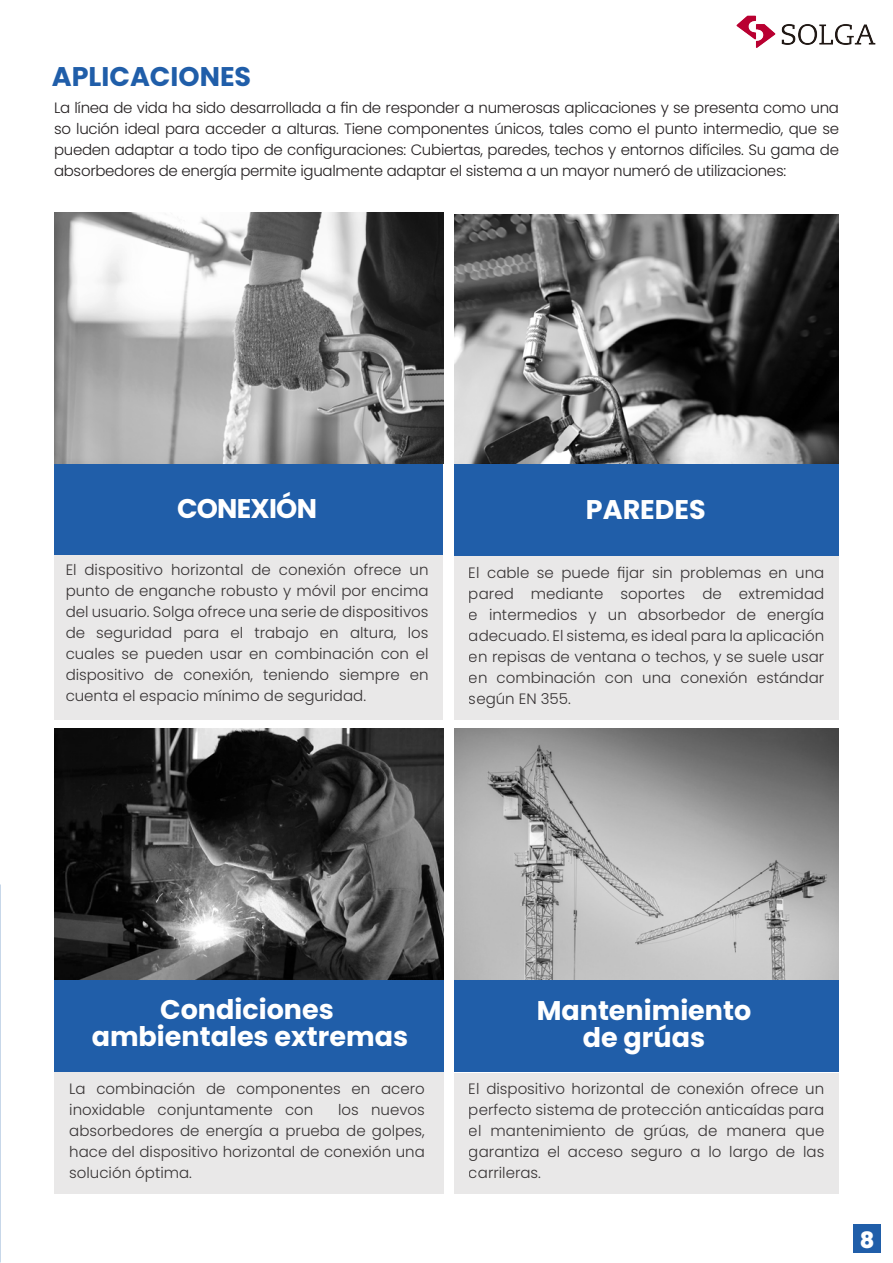
<style>
.page{position:relative;width:893px;height:1263px;background:#fff}
.page>*{position:absolute;margin:0;border:0;box-sizing:border-box;transform-origin:0 0}
.t1{font:700 27px "Poppins";color:#fff}
.t2{font:700 27px "Poppins";color:#205ea9}
.t3{font:700 27px "Poppins";letter-spacing:-.03em;color:#fff}
.t4{font:800 22.5px "Poppins";color:#fff}
.t5{font:300 15px/21px "Poppins";color:#231f20;text-align:justify}
</style>
<div class="page">
<div style="left:54px;top:980px;width:389px;height:93px;background:#205ea9"></div>
<div style="left:454px;top:980px;width:385px;height:92px;background:#205ea9"></div>
<div style="left:454px;top:463px;width:385px;height:94px;background:#205ea9"></div>
<div style="left:454px;top:556px;width:385px;height:164px;background:#e9e8e8"></div>
<div style="left:55px;top:554px;width:388px;height:166px;background:#e9e8e8"></div>
<div style="left:55px;top:461px;width:388px;height:93px;background:#205ea9"></div>
<div style="left:54px;top:1072px;width:389px;height:121px;background:#e9e8e8"></div>
<div style="left:454px;top:1073px;width:385px;height:120px;background:#e9e8e8"></div>
<div style="left:853px;top:1225px;width:28px;height:28px;background:#205ea9"></div>
<img style="left:736px;top:15px;width:140px;height:33px">
<img style="left:454px;top:215px;width:385px;height:248px">
<img style="left:55px;top:212px;width:388px;height:251px">
<img style="left:454px;top:728px;width:385px;height:252px">
<img style="left:54px;top:729px;width:389px;height:251px">
<p class="t2" style="left:52px;top:61px;width:201px">APLICACIONES</p>
<p class="t5" style="left:54px;top:97px;width:786px">La línea de vida ha sido desarrollada a fin de responder a numerosas aplicaciones y se presenta como una so lución ideal para acceder a alturas. Tiene componentes únicos, tales como el punto intermedio, que se pueden adaptar a todo tipo de configuraciones: Cubiertas, paredes, techos y entornos difíciles. Su gama de absorbedores de energía permite igualmente adaptar el sistema a un mayor numeró de utilizaciones:</p>
<p class="t3" style="left:177px;top:493px;width:141px">CONEXIÓN</p>
<p class="t1" style="left:586px;top:494px;width:121px">PAREDES</p>
<p class="t5" style="left:66px;top:559px;width:364px">El dispositivo horizontal de conexión ofrece un punto de enganche robusto y móvil por encima del usuario. Solga ofrece una serie de dispositivos de seguridad para el trabajo en altura, los cuales se pueden usar en combinación con el dispositivo de conexión, teniendo siempre en cuenta el espacio mínimo de seguridad.</p>
<p class="t5" style="left:469px;top:563px;width:357px">El cable se puede fijar sin problemas en una pared mediante soportes de extremidad e intermedios y un absorbedor de energía adecuado. El sistema, es ideal para la aplicación en repisas de ventana o techos, y se suele usar en combinación con una conexión estándar según EN 355.</p>
<p class="t1" style="left:160px;top:994px;width:175px">Condiciones</p>
<p class="t1" style="left:92px;top:1021px;width:318px">ambientales extremas</p>
<p class="t5" style="left:69px;top:1078px;width:357px">La combinación de componentes en acero inoxidable conjuntamente con</p>
<p class="t5" style="left:69px;top:1099px;width:357px;text-indent:269px">los nuevos absorbedores de energía a prueba de golpes, hace del dispositivo horizontal de conexión una solución óptima.</p>
<p class="t1" style="left:537px;top:995px;width:216px">Mantenimiento</p>
<p class="t1" style="left:583px;top:1022px;width:124px">de grúas</p>
<p class="t5" style="left:469px;top:1078px;width:357px">El dispositivo horizontal de conexión ofrece un perfecto sistema de protección anticaídas para el mantenimiento de grúas, de manera que garantiza el acceso seguro a lo largo de las carrileras.</p>
<p class="t4" style="left:860px;top:1227px;width:16px">8</p>
</div>
